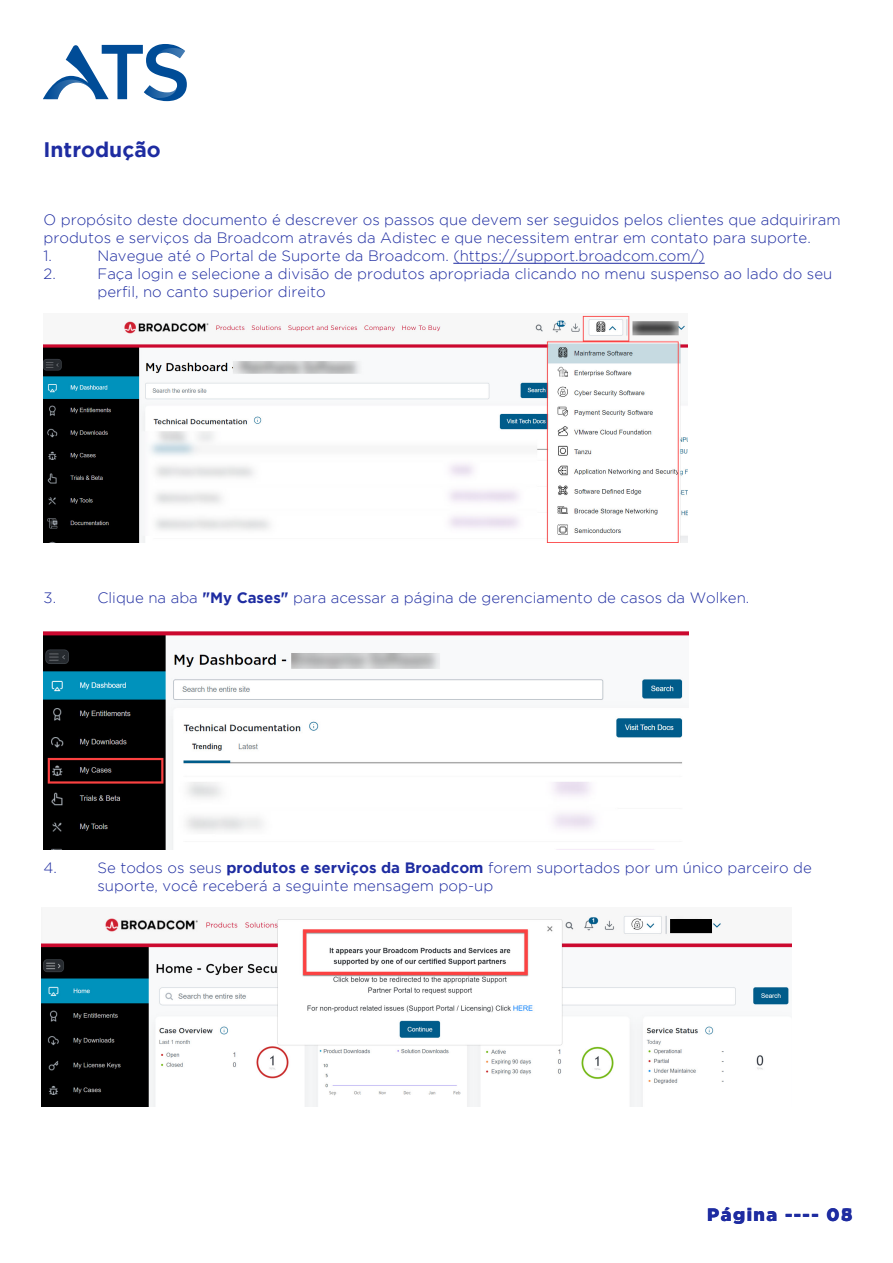
<style>
.page{position:relative;width:893px;height:1263px;background:#fff}
.page>*{position:absolute;margin:0;border:0;box-sizing:border-box;transform-origin:0 0}
.t1{font:700 21px "Gotham";color:#1e2ca1}
.t2{font:900 18px "Gotham";letter-spacing:.08em;color:#1e2ca1}
.t3{font:300 15px/18px "Gotham";color:#1e2ca1}
.s1{font-weight:700}
</style>
<div class="page">
<hr style="left:453px;top:263px;width:252px;height:1px;background:#1e2ca1">
<svg style="left:43px;top:44px;width:144px;height:57px"></svg>
<img style="left:43px;top:631px;width:645px;height:218px">
<img style="left:41px;top:909px;width:750px;height:197px">
<img style="left:43px;top:315px;width:644px;height:227px">
<h1 class="t1" style="left:44px;top:137px;width:119px">Introdução</h1>
<p class="t3" style="left:44px;top:211px;width:799px">O propósito deste documento é descrever os passos que devem ser seguidos pelos clientes que adquiriram produtos e serviços da Broadcom através da Adistec e que necessitem entrar em contato para suporte.<br>1.</p>
<p class="t3" style="left:98px;top:247px;width:609px">Navegue até o Portal de Suporte da Broadcom. (https://support.broadcom.com/)</p>
<p class="t3" style="left:44px;top:265px;width:14px">2.</p>
<p class="t3" style="left:98px;top:265px;width:736px">Faça login e selecione a divisão de produtos apropriada clicando no menu suspenso ao lado do seu perfil, no canto superior direito</p>
<p class="t3" style="left:44px;top:589px;width:14px">3.</p>
<p class="t3" style="left:98px;top:589px;width:653px">Clique na aba <span class="s1">"My Cases"</span> para acessar a página de gerenciamento de casos da Wolken.</p>
<p class="t3" style="left:44px;top:859px;width:15px">4.</p>
<p class="t3" style="left:98px;top:859px;width:716px">Se todos os seus <span class="s1">produtos e serviços da Broadcom</span> forem suportados por um único parceiro de suporte, você receberá a seguinte mensagem pop-up</p>
<p class="t2" style="left:707px;top:1204px;width:147px">Página ---- 05</p>
<p class="t2" style="left:841px;top:1204px;width:13px">8</p>
</div>
